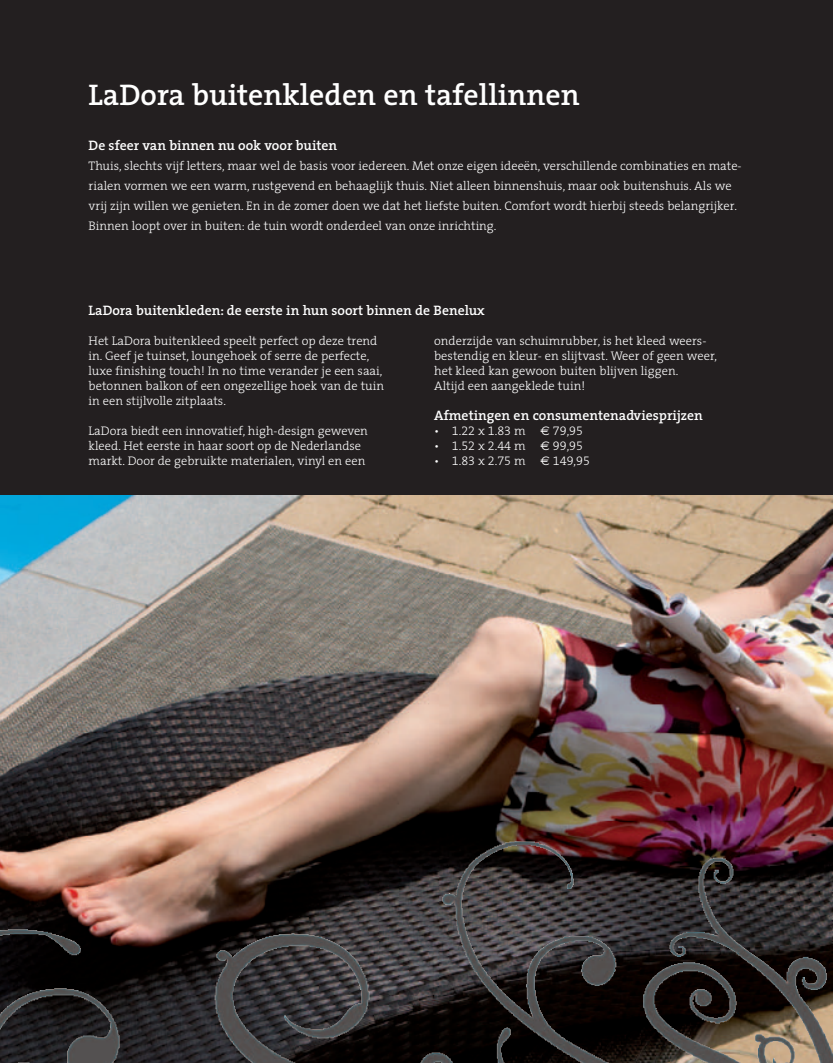
<style>
.page{position:relative;width:833px;height:1063px;background:#fff}
.page>*{position:absolute;margin:0;border:0;box-sizing:border-box;transform-origin:0 0}
.t1{font:30px "The Serif Semi Bold Plain+KHKRHI";color:#fff}
.t2{font:13.75px "The Serif Semi Bold Plain+KHKRHI";color:#fff}
.t3{font:12.5px/15px "The Serif Light Plain+NTOBCO";color:#fff}
.t4{font:12.5px "The Serif Light Expert+RPWHLZ";color:#fff}
.s1{font-family:"The Serif Light Plain+NTOBCO"}
.s2{font-family:"Euro Sans Regular+GITYIN"}
</style>
<div class="page">
<img style="left:0;top:0;width:833px;height:1063px">
<h1 class="t1" style="left:89px;top:84px;width:493px">LaDora buitenkleden en tafellinnen</h1>
<p class="t2" style="left:89px;top:140px;width:250px">De sfeer van binnen nu ook voor buiten</p>
<p class="t3" style="left:89px;top:157px;width:654px;line-height:20px">Thuis, slechts vijf letters, maar wel de basis voor iedereen. Met onze eigen ideeën, verschillende combinaties en mate&shy;rialen vormen we een warm, rustgevend en behaaglijk thuis. Niet alleen binnenshuis, maar ook buitenshuis. Als we vrij zijn willen we genieten. En in de zomer doen we dat het liefste buiten. Comfort wordt hierbij steeds belangrijker.<br>Binnen loopt over in buiten: de tuin wordt onderdeel van onze inrichting.</p>
<p class="t2" style="left:89px;top:305px;width:398px">LaDora buitenkleden: de eerste in hun soort binnen de Benelux</p>
<p class="t3" style="left:89px;top:335px;width:297px">Het LaDora buitenkleed speelt perfect op deze trend in. Geef je tuinset, loungehoek of serre de perfecte, luxe finishing touch! In no time verander je een saai, betonnen balkon of een ongezellige hoek van de tuin in een stijlvolle zitplaats.</p>
<p class="t3" style="left:89px;top:425px;width:281px">LaDora biedt een innovatief, high-design geweven kleed. Het eerste in haar soort op de Nederlandse markt. Door de gebruikte materialen, vinyl en een</p>
<p class="t3" style="left:434px;top:335px;width:284px">onderzijde van schuimrubber, is het kleed weers&shy;bestendig en kleur- en slijtvast. Weer of geen weer, het kleed kan gewoon buiten blijven liggen.<br>Altijd een aangeklede tuin!</p>
<p class="t2" style="left:434px;top:410px;width:270px">Afmetingen en consumentenadviesprijzen</p>
<p class="t4" style="left:434px;top:423px;width:150px"><span class="s1">•</span> 1.22 <span class="s1">x</span> 1.83 <span class="s1">m</span> <span class="s2">€</span> 79,95</p>
<p class="t4" style="left:434px;top:438px;width:150px"><span class="s1">•</span> 1.52 <span class="s1">x</span> 2.44 <span class="s1">m</span> <span class="s2">€</span> 99,95</p>
<p class="t4" style="left:434px;top:453px;width:157px"><span class="s1">•</span> 1.83 <span class="s1">x</span> 2.75 <span class="s1">m</span> <span class="s2">€</span> 149,95</p>
</div>
